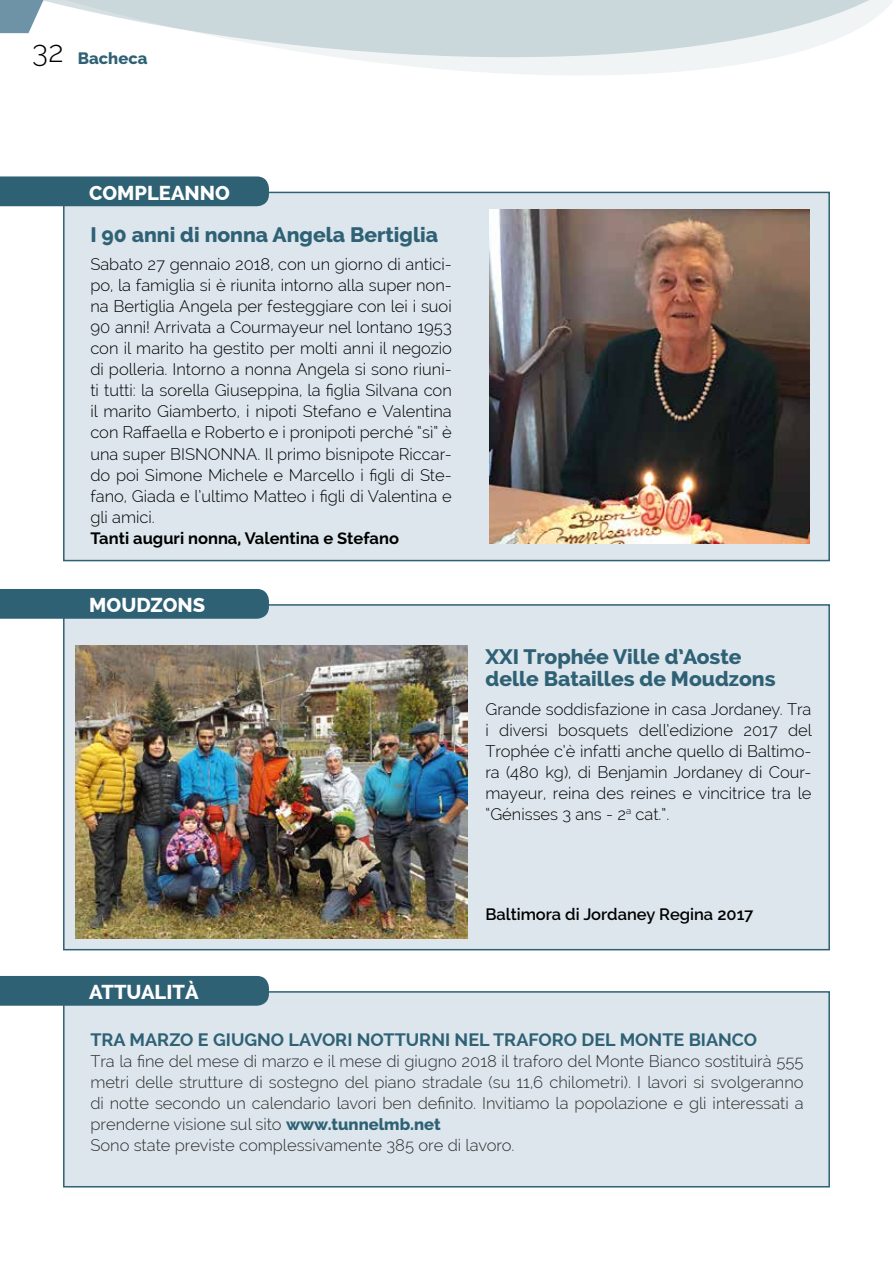
<style>
.page{position:relative;width:893px;height:1263px;background:#fff}
.page>*{position:absolute;margin:0;border:0;box-sizing:border-box;transform-origin:0 0}
.t1{font:300 30px "Raleway";color:#000}
.t2{font:800 21px/22.5px "Raleway";color:#2f6175}
.t3{font:800 20.1px "Raleway";color:#fff}
.t4{font:700 18px "Raleway";color:#2f6175}
.t5{font:300 16.5px/21px "Raleway";color:#000;text-align:justify}
.t6{font:300 16.5px/21px "Raleway";color:#2d2d2d}
.t7{font:700 16.5px "Raleway";color:#000}
.t8{font:600 16.5px "Raleway";color:#000}
.t9{font:800 16.5px "Raleway";color:#2f6175}
.s1{font-weight:800;color:#2f6175}
</style>
<div class="page">
<div style="left:63px;top:604px;width:767px;height:346px;background:#dce6ec;border:2px solid #2f6175"></div>
<div style="left:0;top:589px;width:269px;height:30px;background:#2f6175"></div>
<div style="left:63px;top:192px;width:767px;height:369px;background:#dce6ec;border:2px solid #2f6175"></div>
<img style="left:489px;top:209px;width:320px;height:334px">
<img style="left:76px;top:645px;width:391px;height:293px">
<div style="left:63px;top:991px;width:767px;height:196px;background:#dce6ec;border:2px solid #2f6175"></div>
<div style="left:0;top:976px;width:269px;height:30px;background:#2f6175"></div>
<div style="left:0;top:176px;width:269px;height:30px;background:#2f6175"></div>
<svg style="left:0;top:0;width:893px;height:75px"></svg>
<h1 class="t1" style="left:32px;top:34px;width:33px">32</h1>
<p class="t9" style="left:78px;top:49px;width:71px">Bacheca</p>
<p class="t3" style="left:89px;top:181px;width:142px">COMPLEANNO</p>
<p class="t2" style="left:90px;top:223px;width:349px">I 90 anni di nonna Angela Bertiglia</p>
<p class="t5" style="left:90px;top:254px;width:363px">Sabato 27 gennaio 2018, con un giorno di antici&shy;po, la famiglia si è riunita intorno alla super non&shy;na Bertiglia Angela per festeggiare con lei i suoi 90 anni! Arrivata a Courmayeur nel lontano 1953 con il marito ha gestito per molti anni il negozio di polleria. Intorno a nonna Angela si sono riuni&shy;ti tutti: la sorella Giuseppina, la figlia Silvana con il marito Giamberto, i nipoti Stefano e Valentina con Raffaella e Roberto e i pronipoti perché “sì” è una super BISNONNA. Il primo bisnipote Riccar&shy;do poi Simone Michele e Marcello i figli di Ste&shy;fano, Giada e l’ultimo Matteo i figli di Valentina e gli amici.</p>
<p class="t7" style="left:90px;top:528px;width:310px">Tanti auguri nonna, Valentina e Stefano</p>
<p class="t3" style="left:89px;top:594px;width:118px">MOUDZONS</p>
<p class="t3" style="left:89px;top:980px;width:111px">ATTUALITÀ</p>
<p class="t2" style="left:485px;top:645px;width:292px">XXI Trophée Ville d’Aoste delle Batailles de Moudzons</p>
<p class="t5" style="left:485px;top:698px;width:328px">Grande soddisfazione in casa Jordaney. Tra i diversi bosquets dell’edizione 2017 del Trophée c’è infatti anche quello di Baltimo&shy;ra (480 kg), di Benjamin Jordaney di Cour&shy;mayeur, reina des reines e vincitrice tra le “Génisses 3 ans - 2<sup>a</sup> cat.”.</p>
<p class="t8" style="left:485px;top:905px;width:270px">Baltimora di Jordaney Regina 2017</p>
<p class="t4" style="left:90px;top:1029px;width:668px">TRA MARZO E GIUGNO LAVORI NOTTURNI NEL TRAFORO DEL MONTE BIANCO</p>
<p class="t6" style="left:90px;top:1051px;width:715px">Tra la fine del mese di marzo e il mese di giugno 2018 il traforo del Monte Bianco sostituirà 555 metri delle strutture di sostegno del piano stradale (su 11,6 chilometri). I lavori si svolgeranno di notte secondo un calendario lavori ben definito. Invitiamo la popolazione e gli interessati a prenderne visione sul sito <span class="s1">www.tunnelmb.net<br></span>Sono state previste complessivamente 385 ore di lavoro.</p>
</div>
